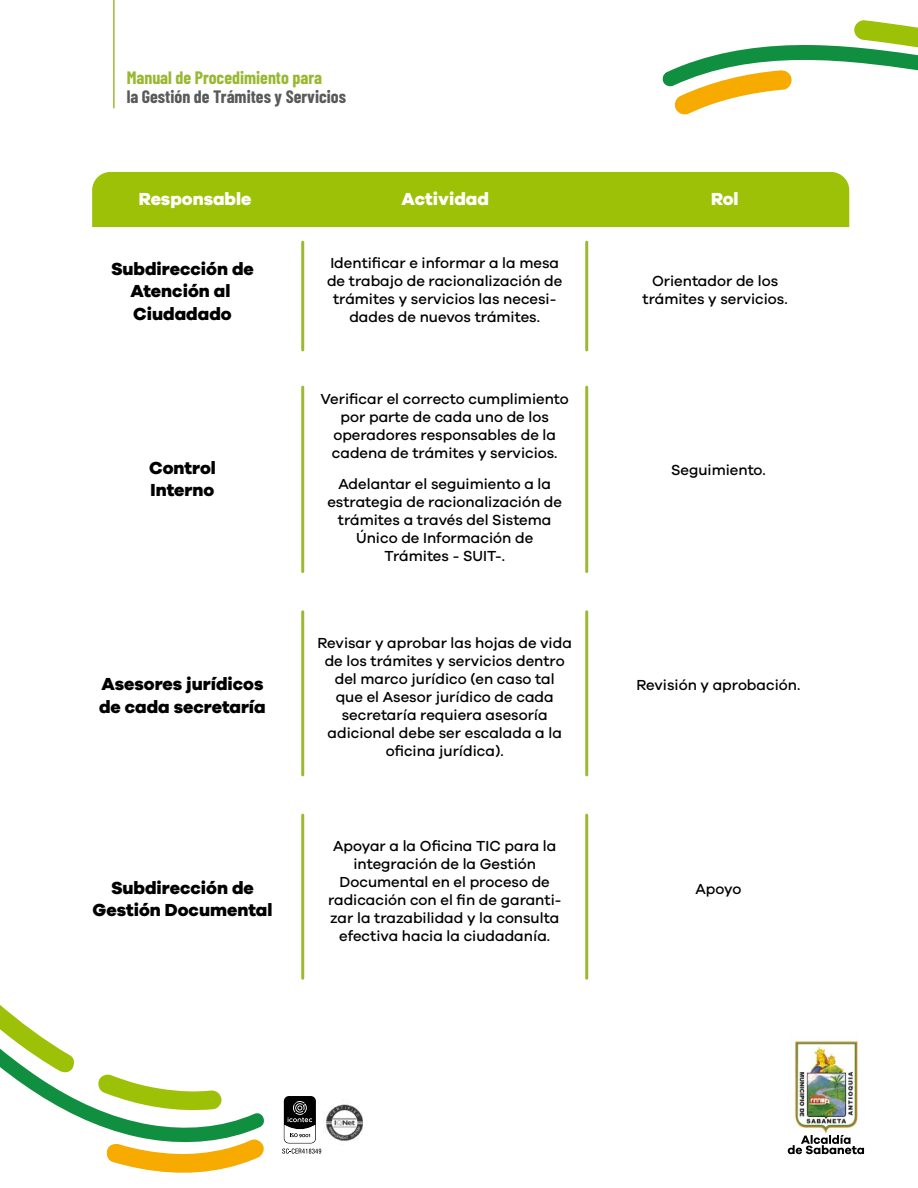
<style>
.page{position:relative;width:918px;height:1188px;background:#fff}
.page>*{position:absolute;margin:0;border:0;box-sizing:border-box;transform-origin:0 0}
.t1{font:800 18px/22.5px "Galano Grotesque";color:#000;text-align:center}
.t2{font:700 18px "Barlow Condensed";color:#58595a}
.t3{font:700 18px "Barlow Condensed";color:#98b832}
.t4{font:800 18px "Galano Grotesque";color:#fff}
.t5{font:500 15px/18px "Galano Grotesque";color:#000;text-align:center}
</style>
<div class="page">
<div style="left:92px;top:172px;width:757px;height:55px;background:#9dc107"></div>
<svg style="left:662px;top:20px;width:256px;height:95px"></svg>
<svg style="left:8px;top:1073px;width:256px;height:65px"></svg>
<svg style="left:97px;top:1073px;width:125px;height:40px"></svg>
<svg style="left:0;top:1005px;width:74px;height:68px"></svg>
<svg style="left:106px;top:1138px;width:158px;height:35px"></svg>
<hr style="left:113px;top:0;width:2px;height:108px;background:#9cba31">
<img style="left:794px;top:1040px;width:64px;height:95px">
<svg style="left:788px;top:1135px;width:76px;height:19px"></svg>
<hr style="left:301px;top:242px;width:3px;height:108px;background:#9cba31">
<hr style="left:585px;top:242px;width:3px;height:108px;background:#9cba31">
<hr style="left:301px;top:387px;width:3px;height:185px;background:#9cba31">
<hr style="left:585px;top:387px;width:3px;height:185px;background:#9cba31">
<hr style="left:301px;top:612px;width:3px;height:163px;background:#9cba31">
<hr style="left:585px;top:612px;width:3px;height:163px;background:#9cba31">
<hr style="left:301px;top:815px;width:3px;height:163px;background:#9cba31">
<hr style="left:585px;top:815px;width:3px;height:163px;background:#9cba31">
<img style="left:324px;top:1100px;width:38px;height:42px">
<svg style="left:282px;top:1096px;width:39px;height:58px"></svg>
<p class="t3" style="left:127px;top:66px;width:197px">Manual de Procedimiento para</p>
<p class="t2" style="left:127px;top:86px;width:221px">la Gestión de Trámites y Servicios</p>
<p class="t4" style="left:139px;top:187px;width:114px">Responsable</p>
<p class="t4" style="left:402px;top:187px;width:89px">Actividad</p>
<p class="t4" style="left:711px;top:187px;width:29px">Rol</p>
<p class="t1" style="left:111px;top:257px;width:144px">Subdirección de<br>Atención al<br>Ciudadado</p>
<p class="t5" style="left:327px;top:253px;width:237px">Identificar e informar a la mesa de trabajo de racionalización de trámites y servicios las necesi&shy;dades de nuevos trámites.</p>
<p class="t1" style="left:149px;top:456px;width:68px;text-align:left">Control<br>Interno</p>
<p class="t5" style="left:321px;top:389px;width:250px">Verificar el correcto cumplimiento por parte de cada uno de los operadores responsables de la cadena de trámites y servicios.</p>
<p class="t5" style="left:327px;top:475px;width:236px">Adelantar el seguimiento a la estrategia de racionalización de trámites a través del Sistema<br>Único de Información de<br>Trámites - SUIT-.</p>
<p class="t5" style="left:643px;top:271px;width:147px">Orientador de los trámites y servicios.</p>
<p class="t5" style="left:671px;top:461px;width:96px">Seguimiento.</p>
<p class="t5" style="left:318px;top:633px;width:256px">Revisar y aprobar las hojas de vida de los trámites y servicios dentro del marco jurídico (en caso tal<br>que el Asesor jurídico de cada secretaría requiera asesoría adicional debe ser escalada a la oficina jurídica).</p>
<p class="t1" style="left:101px;top:672px;width:164px">Asesores jurídicos</p>
<p class="t5" style="left:636px;top:676px;width:165px">Revisión y aprobación.</p>
<p class="t1" style="left:99px;top:695px;width:168px">de cada secretaría</p>
<p class="t5" style="left:328px;top:837px;width:235px">Apoyar a la Oficina TIC para la integración de la Gestión<br>Documental en el proceso de radicación con el fin de garanti&shy;zar la trazabilidad y la consulta efectiva hacia la ciudadanía.</p>
<p class="t1" style="left:111px;top:876px;width:144px">Subdirección de</p>
<p class="t5" style="left:695px;top:879px;width:48px">Apoyo</p>
<p class="t1" style="left:92px;top:898px;width:181px">Gestión Documental</p>
</div>
